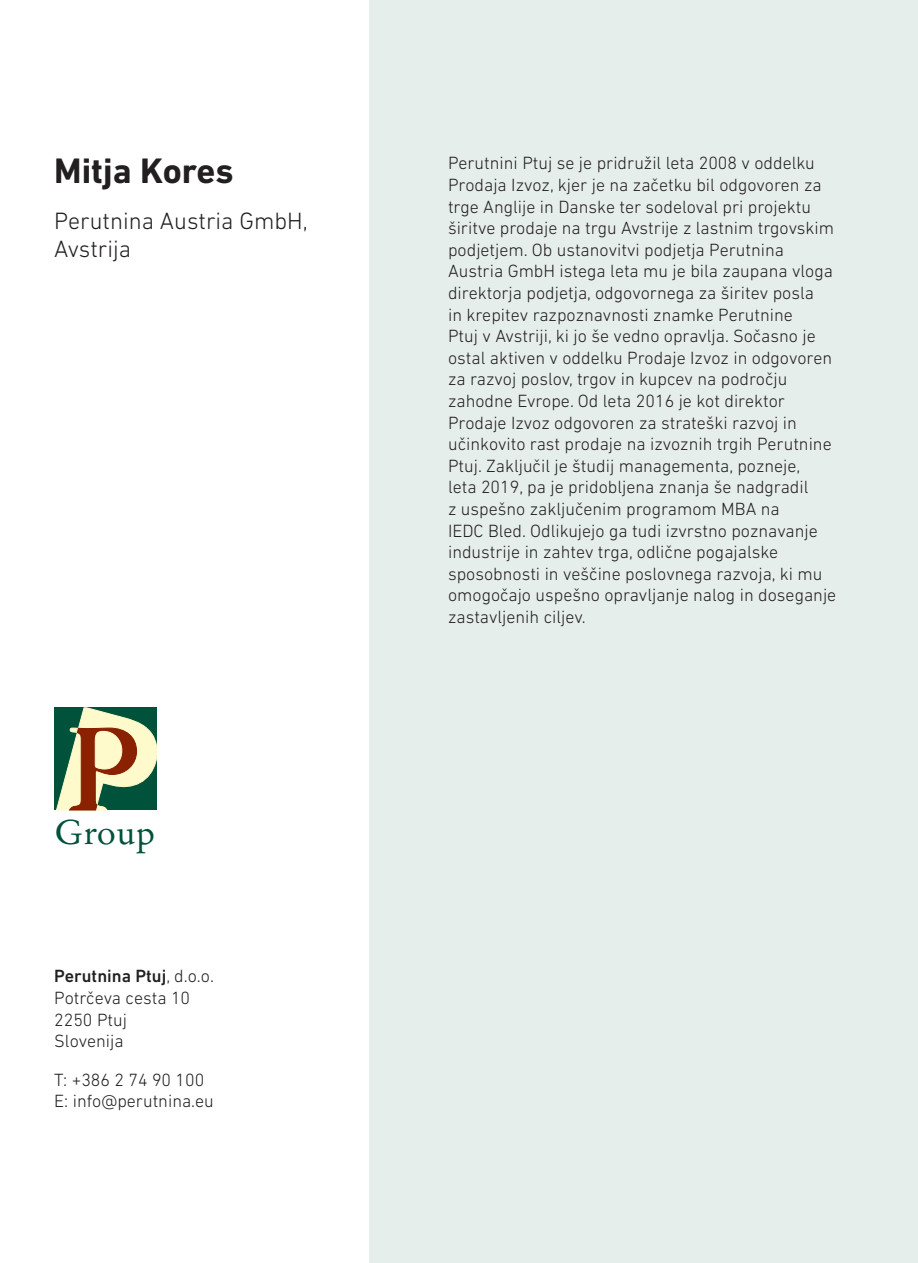
<style>
.page{position:relative;width:918px;height:1263px;background:#fff}
.page>*{position:absolute;margin:0;border:0;box-sizing:border-box;transform-origin:0 0}
.Ime{font:700 36px "DIN Next LT Pro";color:#231f20}
.t1{font:36px "Garamond No 2 TEE";letter-spacing:.02em;color:#00523b}
.Podjetje{font:300 24px/28.8px "DIN Next LT Pro";color:#231f20}
.Body{font:300 18px/21.6px "DIN Next LT Pro";color:#231f20}
.s1{font-weight:500}
</style>
<div class="page">
<div style="left:370px;top:0;width:548px;height:1263px;background:#e6eeeb"></div>
<svg style="left:56px;top:708px;width:101px;height:102px;background:#8c926f"></svg>
<p class="Ime" style="left:54px;top:150px;width:181px">Mitja Kores</p>
<p class="Podjetje" style="left:54px;top:206px;width:255px">Perutnina Austria GmbH,<br>Avstrija</p>
<h1 class="t1" style="left:55px;top:811px;width:101px">Group</h1>
<p class="Body" style="left:54px;top:965px;width:161px"><span class="s1">Perutnina Ptuj</span>, d.o.o.<br>Potrčeva cesta 10<br>2250 Ptuj<br>Slovenija</p>
<p class="Body" style="left:54px;top:1069px;width:161px">T: +386 2 74 90 100<br>E: info@perutnina.eu</p>
<p class="Body" style="left:448px;top:152px;width:390px">Perutnini Ptuj se je pridružil leta 2008 v oddelku Prodaja Izvoz, kjer je na začetku bil odgovoren za trge Anglije in Danske ter sodeloval pri projektu širitve prodaje na trgu Avstrije z lastnim trgovskim podjetjem. Ob ustanovitvi podjetja Perutnina Austria GmbH istega leta mu je bila zaupana vloga direktorja podjetja, odgovornega za širitev posla<br>in krepitev razpoznavnosti znamke Perutnine<br>Ptuj v Avstriji, ki jo še vedno opravlja. Sočasno je ostal aktiven v oddelku Prodaje Izvoz in odgovoren za razvoj poslov, trgov in kupcev na področju zahodne Evrope. Od leta 2016 je kot direktor Prodaje Izvoz odgovoren za strateški razvoj in učinkovito rast prodaje na izvoznih trgih Perutnine Ptuj. Zaključil je študij managementa, pozneje,<br>leta 2019, pa je pridobljena znanja še nadgradil<br>z uspešno zaključenim programom MBA na<br>IEDC Bled. Odlikujejo ga tudi izvrstno poznavanje industrije in zahtev trga, odlične pogajalske sposobnosti in veščine poslovnega razvoja, ki mu omogočajo uspešno opravljanje nalog in doseganje zastavljenih ciljev.</p>
</div>
